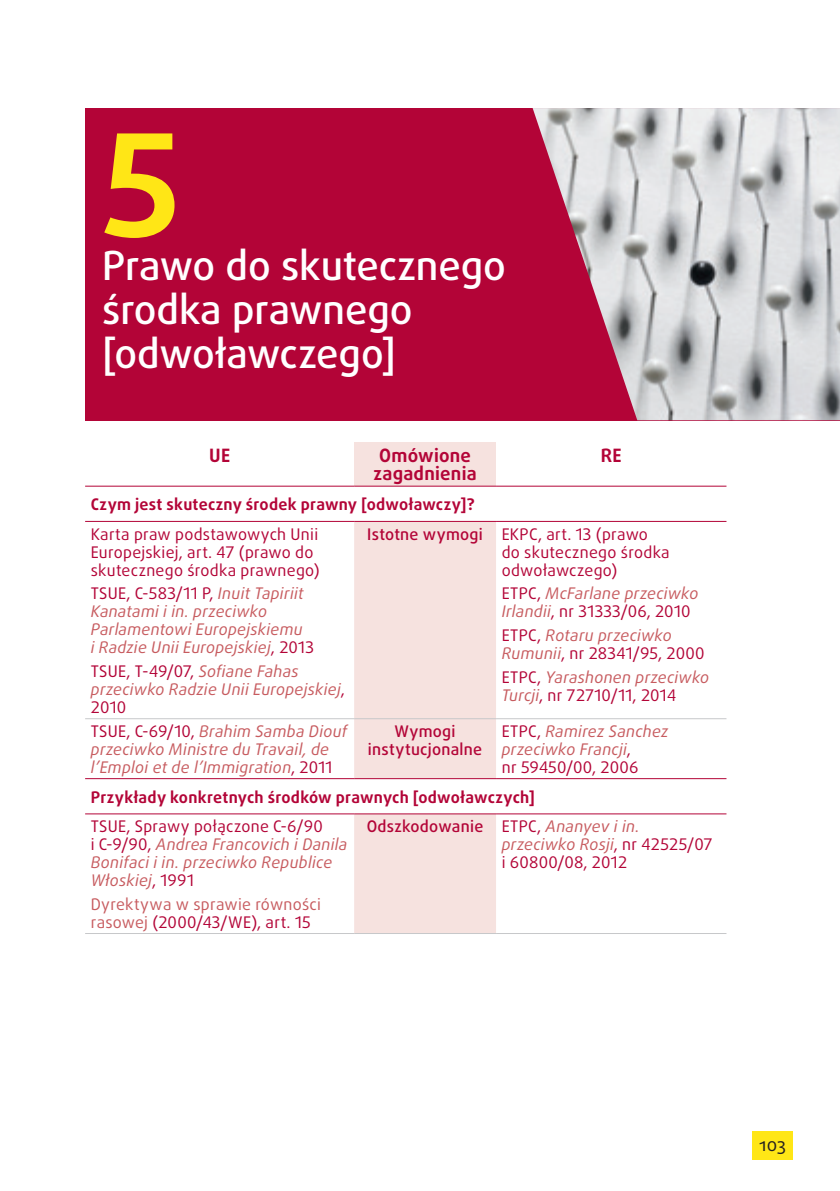
<style>
.page{position:relative;width:840px;height:1191px;background:#fff}
.page>*{position:absolute;margin:0;border:0;box-sizing:border-box;transform-origin:0 0}
.t1{font:700 142px "Daxline Pro";color:#ffe616}
.t2{font:500 40px/44px "Daxline Pro";letter-spacing:-.005em;color:#fff}
.t3{font:700 18.4px/18px "Daxline Pro";letter-spacing:.015em;color:#b30437;text-align:center}
.t4{font:18px "Daxline Pro";color:#231f20}
.t5{font:italic 16px/18px "Daxline Pro";letter-spacing:.015em;color:#c75b5f}
.t6{font:16px/18px "Daxline Pro";letter-spacing:.02em;color:#b30437}
.t7{font:700 16px "Daxline Pro";letter-spacing:.015em;color:#b30437}
.t8{font:16px/18px "Daxline Pro";letter-spacing:.015em;color:#c75b5f}
.t9{font:500 16px/18px "Daxline Pro";letter-spacing:.02em;color:#b30437;text-align:center}
.s1{font-style:normal;color:#b30437}
.s2{font-weight:500}
.s3{color:#b30437}
.s4{font-style:italic;color:#c75b5f}
</style>
<div class="page">
<div style="left:752px;top:1131px;width:40px;height:28px;background:#ffe616"></div>
<div style="left:85px;top:108px;width:754px;height:312px;background:#b30437"></div>
<img style="left:532px;top:108px;width:307px;height:312px">
<div style="left:354px;top:442px;width:141px;height:44px;background:#f6e2df"></div>
<svg style="left:354px;top:522px;width:141px;height:411px;background:#f6e4e1"></svg>
<hr style="left:85px;top:718px;width:269px;height:1px;background:#c7c8ca">
<hr style="left:354px;top:718px;width:141px;height:1px;background:#c7c8ca">
<hr style="left:495px;top:718px;width:231px;height:1px;background:#c7c8ca">
<hr style="left:85px;top:933px;width:269px;height:1px;background:#c7c8ca">
<hr style="left:354px;top:933px;width:141px;height:1px;background:#c7c8ca">
<hr style="left:495px;top:933px;width:231px;height:1px;background:#c7c8ca">
<hr style="left:85px;top:521px;width:269px;height:1px;background:#b30437">
<hr style="left:354px;top:521px;width:141px;height:1px;background:#b30437">
<hr style="left:495px;top:521px;width:231px;height:1px;background:#b30437">
<hr style="left:85px;top:778px;width:269px;height:1px;background:#b30437">
<hr style="left:354px;top:778px;width:141px;height:1px;background:#b30437">
<hr style="left:495px;top:778px;width:231px;height:1px;background:#b30437">
<hr style="left:85px;top:813px;width:269px;height:1px;background:#b30437">
<hr style="left:354px;top:813px;width:141px;height:1px;background:#b30437">
<hr style="left:495px;top:813px;width:231px;height:1px;background:#b30437">
<hr style="left:85px;top:485px;width:269px;height:1px;background:#b30437">
<hr style="left:354px;top:485px;width:141px;height:1px;background:#b30437">
<hr style="left:495px;top:485px;width:231px;height:1px;background:#b30437">
<h1 class="t1" style="left:102px;top:91px;width:80px">5</h1>
<h2 class="t2" style="left:102px;top:244px;width:405px">Prawo do skutecznego środka prawnego [odwoławczego]</h2>
<p class="t3" style="left:209px;top:447px;width:22px">UE</p>
<p class="t3" style="left:373px;top:447px;width:105px">Omówione zagadnienia</p>
<p class="t3" style="left:600px;top:447px;width:22px">RE</p>
<p class="t7" style="left:91px;top:494px;width:385px">Czym jest skuteczny środek prawny [odwoławczy]?</p>
<p class="t6" style="left:91px;top:525px;width:230px">Karta praw podstawowych Unii<br>Europejskiej, art. 47 (prawo do skutecznego środka prawnego)</p>
<p class="t5" style="left:91px;top:584px;width:224px"><span class="s1">TSUE, C-583/11 P,</span> Inuit Tapiriit<br>Kanatami i in. przeciwko<br>Parlamentowi Europejskiemu<br>i Radzie Unii Europejskiej<span class="s1">, 2013</span></p>
<p class="t5" style="left:91px;top:662px;width:255px"><span class="s1">TSUE, T-49/07,</span> Sofiane Fahas przeciwko Radzie Unii Europejskiej<span class="s1">,<br>2010</span></p>
<p class="t6" style="left:501px;top:525px;width:169px;text-indent:-134px"><span class="s2">Istotne wymogi</span> EKPC, art. 13 (prawo do skutecznego środka odwoławczego)</p>
<p class="t5" style="left:501px;top:584px;width:198px"><span class="s1">ETPC,</span> McFarlane przeciwko<br>Irlandii<span class="s1">, nr 31333/06, 2010</span></p>
<p class="t5" style="left:501px;top:626px;width:204px"><span class="s1">ETPC,</span> Rotaru przeciwko<br>Rumunii<span class="s1">, nr 28341/95, 2000</span></p>
<p class="t5" style="left:501px;top:668px;width:209px"><span class="s1">ETPC,</span> Yarashonen przeciwko<br>Turcji<span class="s1">, nr 72710/11, 2014</span></p>
<p class="t5" style="left:91px;top:722px;width:258px"><span class="s1">TSUE, C-69/10,</span> Brahim Samba Diouf przeciwko Ministre du Travail, de l’Emploi et de l’Immigration<span class="s1">, 2011</span></p>
<p class="t9" style="left:368px;top:722px;width:116px">Wymogi instytucjonalne</p>
<p class="t5" style="left:501px;top:722px;width:168px"><span class="s1">ETPC,</span> Ramirez Sanchez przeciwko Francji<span class="s1">,<br>nr 59450/00, 2006</span></p>
<p class="t7" style="left:91px;top:786px;width:445px">Przykłady konkretnych środków prawnych [odwoławczych]</p>
<p class="t5" style="left:91px;top:817px;width:258px"><span class="s1">TSUE, Sprawy połączone C-6/90<br>i C-9/90,</span> Andrea Francovich i Danila<br>Bonifaci i in. przeciwko Republice<br>Włoskiej<span class="s1">, 1991</span></p>
<p class="t8" style="left:91px;top:895px;width:231px">Dyrektywa w sprawie równości rasowej <span class="s3">(2000/43/WE), art. 15</span></p>
<p class="t6" style="left:501px;top:817px;width:212px;text-indent:-135px"><span class="s2">Odszkodowanie</span> ETPC, <span class="s4">Ananyev i in. przeciwko Rosji</span>, nr 42525/07 i 60800/08, 2012</p>
<p class="t4" style="left:758px;top:1132px;width:28px">103</p>
</div>
